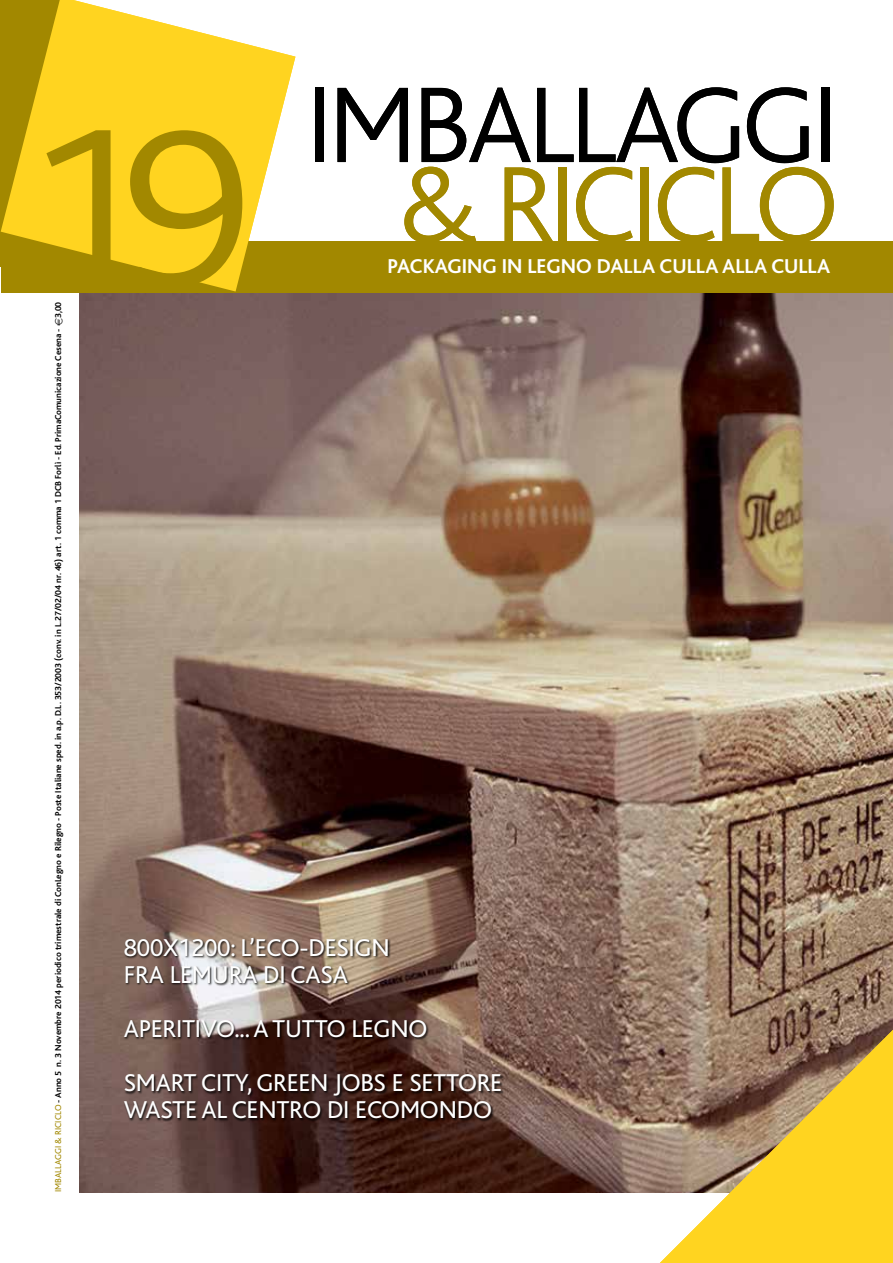
<style>
.page{position:relative;width:893px;height:1263px;background:#fff}
.page>*{position:absolute;margin:0;border:0;box-sizing:border-box;transform-origin:0 0}
.t1{font:300 234px "Bliss";color:#a28800;scale:1.1 1}
.t2{font:300 112.5px "Bliss";letter-spacing:-.05em;color:#000}
.t3{font:300 112.5px "Bliss";letter-spacing:-.05em;color:#a28800}
.t4{font:25.5px/27px "Bliss";letter-spacing:-.01em;color:#fff}
.t5{font:700 21px "Bliss";color:#fff}
.t6{font:700 9px "Bliss";color:#000}
.s1{font-weight:400;color:#a28800}
.s2{font-family:"Euro Logo";font-weight:400;font-size:7.5px}
</style>
<div class="page">
<img style="left:79px;top:292px;width:814px;height:900px">
<div style="left:1px;top:241px;width:892px;height:51px;background:#a28800"></div>
<svg style="left:1px;top:0;width:294px;height:291px;fill:#ffd420"></svg>
<svg style="left:660px;top:1030px;width:233px;height:233px;background:#cdab48"></svg>
<div style="left:124px;top:937px;width:380px;height:184px;background:#000;opacity:.8"></div>
<svg style="left:0;top:0;width:1px;height:1263px"></svg>
<svg style="left:0;top:765px;width:1px;height:498px"></svg>
<hr style="left:0;top:1099px;width:1px;height:61px;background:#fff">
<h1 class="t1" style="left:18px;top:86px;width:214px">19</h1>
<h1 class="t1" style="left:119px;top:86px;width:122px">6</h1>
<h2 class="t2" style="left:306px;top:66px;width:515px">IMBALLAGGI</h2>
<h2 class="t3" style="left:398px;top:145px;width:442px">&amp; RICICLO</h2>
<h3 class="t5" style="left:387px;top:255px;width:444px">PACKAGING IN LEGNO DALLA CULLA ALLA CULLA</h3>
<p class="t6" style="left:53px;top:1192px;width:892px;rotate:-90deg"><span class="s1">IMBALLAGGI &amp; RICICLO</span> - ANNO 5 N. 3 NOVEMBRE 2014 PERIODICO TRIMESTRALE DI CONLEGNO E RILEGNO - POSTE ITALIANE SPED. IN A.P. D.L. 353/2003 (CONV. IN L.27/02/04 NR. 46) ART. 1 COMMA 1 DCB FORLÌ - ED. PRIMACOMUNICAZIONE CESENA - <span class="s2">E</span>3,00</p>
<h3 class="t4" style="left:124px;top:934px;width:267px">800X1200: L’ECO-DESIGN<br>FRA LEMURA DI CASA</h3>
<h3 class="t4" style="left:124px;top:1002px;width:380px;line-height:54px">APERITIVO... A TUTTO LEGNO<br>SMART CITY, GREEN JOBS E SETTORE</h3>
<h3 class="t4" style="left:124px;top:1097px;width:370px">WASTE AL CENTRO DI ECOMONDO</h3>
</div>
